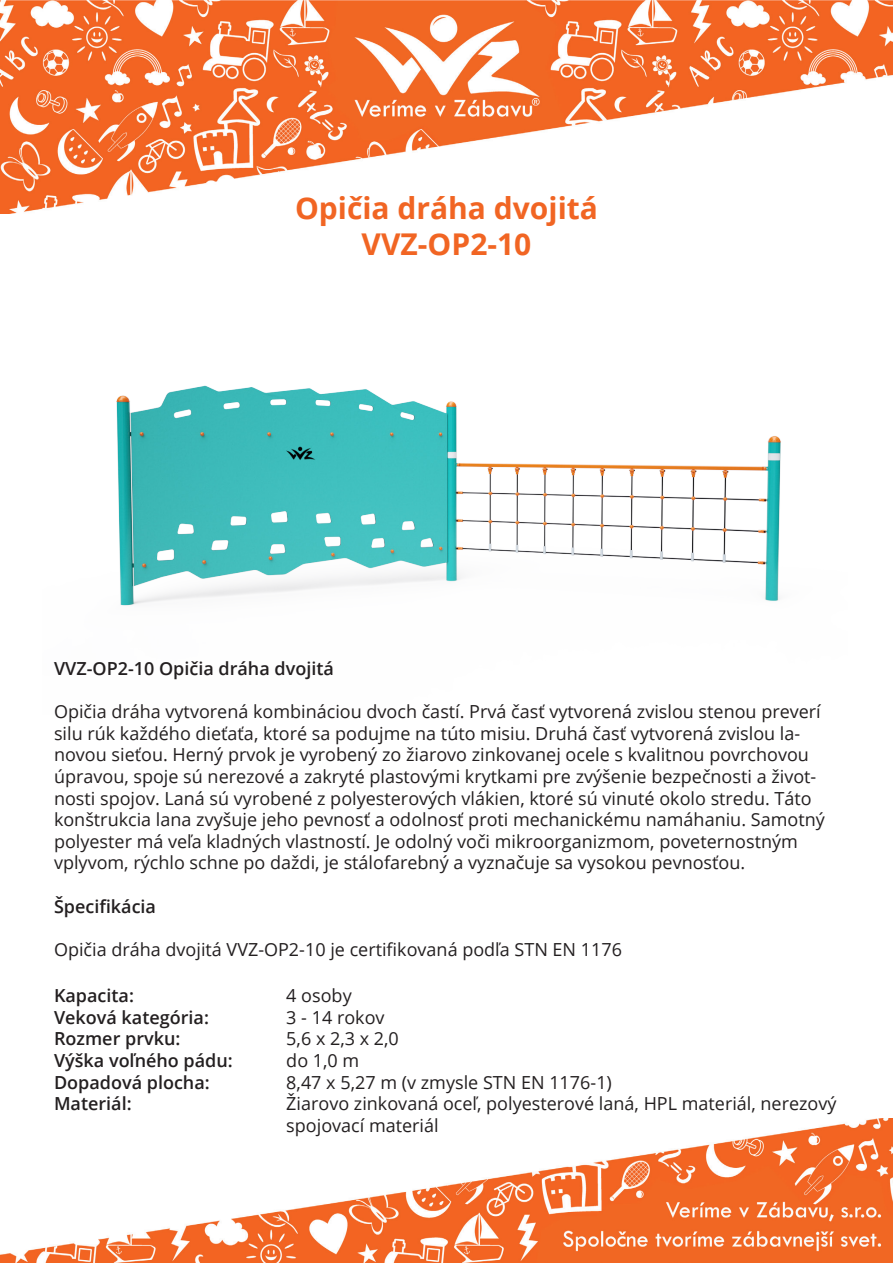
<style>
.page{position:relative;width:893px;height:1263px;background:#fff}
.page>*{position:absolute;margin:0;border:0;box-sizing:border-box;transform-origin:0 0}
.Veľký_Nádpis_-_Oranžová_-_20pt{font:700 30px "Open Sans";color:#f16523}
.Text_čierna_12pt{font:18px/21.6px "Open Sans";color:#231f20}
.Malý_nádpis_-_čierna_12pt{font:600 18px "Open Sans";color:#231f20}
</style>
<div class="page">
<img style="left:0;top:0;width:893px;height:214px">
<img style="left:0;top:1118px;width:893px;height:145px">
<img style="left:116px;top:385px;width:665px;height:221px">
<p class="Veľký_Nádpis_-_Oranžová_-_20pt" style="left:295px;top:187px;width:304px">Opičia dráha dvojitá</p>
<p class="Veľký_Nádpis_-_Oranžová_-_20pt" style="left:362px;top:223px;width:171px">VVZ-OP2-10</p>
<p class="Malý_nádpis_-_čierna_12pt" style="left:54px;top:656px;width:281px">VVZ-OP2-10 Opičia dráha dvojitá</p>
<p class="Text_čierna_12pt" style="left:54px;top:700px;width:772px">Opičia dráha vytvorená kombináciou dvoch častí. Prvá časť vytvorená zvislou stenou preverí silu rúk každého dieťaťa, ktoré sa podujme na túto misiu. Druhá časť vytvorená zvislou la&shy;novou sieťou. Herný prvok je vyrobený zo žiarovo zinkovanej ocele s kvalitnou povrchovou úpravou, spoje sú nerezové a zakryté plastovými krytkami pre zvýšenie bezpečnosti a život&shy;nosti spojov. Laná sú vyrobené z polyesterových vlákien, ktoré sú vinuté okolo stredu. Táto konštrukcia lana zvyšuje jeho pevnosť a odolnosť proti mechanickému namáhaniu. Samotný polyester má veľa kladných vlastností. Je odolný voči mikroorganizmom, poveternostným vplyvom, rýchlo schne po daždi, je stálofarebný a vyznačuje sa vysokou pevnosťou.</p>
<p class="Malý_nádpis_-_čierna_12pt" style="left:54px;top:894px;width:104px">Špecifikácia</p>
<p class="Text_čierna_12pt" style="left:54px;top:938px;width:570px">Opičia dráha dvojitá VVZ-OP2-10 je certifikovaná podľa STN EN 1176</p>
<p class="Malý_nádpis_-_čierna_12pt" style="left:54px;top:983px;width:81px">Kapacita:</p>
<p class="Malý_nádpis_-_čierna_12pt" style="left:54px;top:1005px;width:156px">Veková kategória:</p>
<p class="Malý_nádpis_-_čierna_12pt" style="left:54px;top:1026px;width:128px">Rozmer prvku:</p>
<p class="Malý_nádpis_-_čierna_12pt" style="left:54px;top:1048px;width:180px">Výška voľného pádu:</p>
<p class="Malý_nádpis_-_čierna_12pt" style="left:54px;top:1070px;width:157px">Dopadová plocha:</p>
<p class="Malý_nádpis_-_čierna_12pt" style="left:54px;top:1091px;width:79px">Materiál:</p>
<p class="Text_čierna_12pt" style="left:286px;top:984px;width:67px">4 osoby</p>
<p class="Text_čierna_12pt" style="left:286px;top:1006px;width:100px">3 - 14 rokov</p>
<p class="Text_čierna_12pt" style="left:286px;top:1027px;width:114px">5,6 x 2,3 x 2,0</p>
<p class="Text_čierna_12pt" style="left:286px;top:1049px;width:75px">do 1,0 m</p>
<p class="Text_čierna_12pt" style="left:286px;top:1071px;width:327px">8,47 x 5,27 m (v zmysle STN EN 1176-1)</p>
<p class="Text_čierna_12pt" style="left:286px;top:1092px;width:552px">Žiarovo zinkovaná oceľ, polyesterové laná, HPL materiál, nerezový spojovací materiál</p>
</div>
